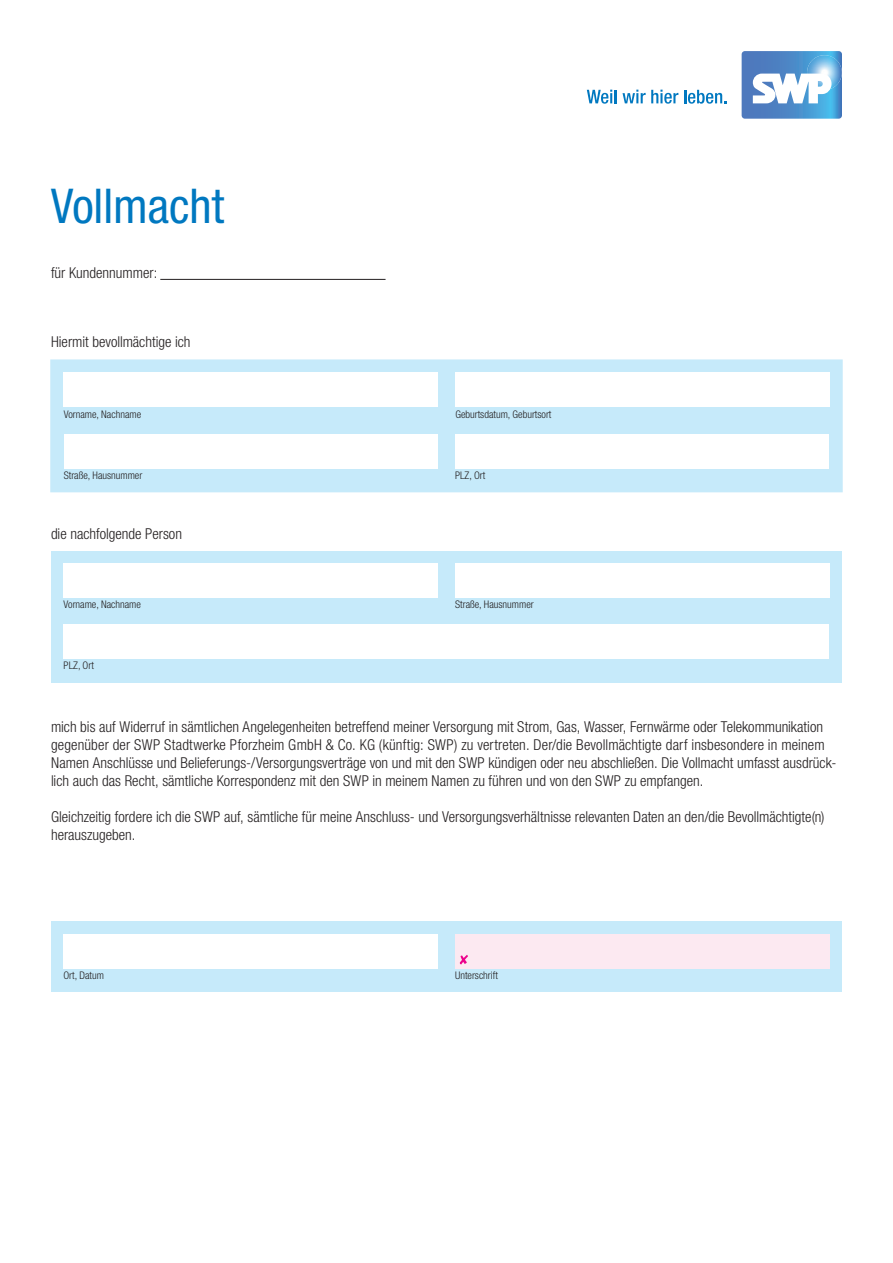
<style>
.page{position:relative;width:893px;height:1263px;background:#fff}
.page>*{position:absolute;margin:0;border:0;box-sizing:border-box;transform-origin:0 0}
.t1{font:condensed 48px "Helvetica Neue LT Pro";color:#0078c0}
.t2{font:300 condensed 15px/18px "Helvetica Neue LT Pro";color:#231f20}
.t3{font:300 condensed 10.5px "Helvetica Neue LT Pro";color:#231f20}
</style>
<div class="page">
<svg style="left:742px;top:51px;width:100px;height:68px"></svg>
<svg style="left:587px;top:90px;width:91px;height:14px"></svg>
<svg style="left:684px;top:90px;width:43px;height:14px"></svg>
<div style="left:50px;top:359px;width:793px;height:133px;background:#c6eafa;border:2px solid #c6eafa"></div>
<div style="left:64px;top:373px;width:374px;height:34px;background:#fff"></div>
<div style="left:64px;top:434px;width:373px;height:34px;background:#fff"></div>
<div style="left:455px;top:434px;width:374px;height:34px;background:#fff"></div>
<hr style="left:160px;top:279px;width:226px;height:1px;background:#231f20">
<div style="left:455px;top:373px;width:375px;height:34px;background:#fff"></div>
<div style="left:51px;top:551px;width:791px;height:131px;background:#c6eafa"></div>
<div style="left:64px;top:563px;width:374px;height:35px;background:#fff"></div>
<div style="left:64px;top:625px;width:765px;height:34px;background:#fff"></div>
<div style="left:455px;top:563px;width:374px;height:35px;background:#fff"></div>
<div style="left:51px;top:922px;width:791px;height:70px;background:#c6eafa"></div>
<div style="left:63px;top:935px;width:375px;height:34px;background:#fff"></div>
<div style="left:455px;top:935px;width:374px;height:34px;background:#fce9f1"></div>
<svg style="left:460px;top:955px;width:8px;height:9px"></svg>
<h1 class="t1" style="left:51px;top:178px;width:175px">Vollmacht</h1>
<p class="t2" style="left:51px;top:264px;width:108px">für Kundennummer:</p>
<p class="t2" style="left:51px;top:333px;width:141px">Hiermit bevollmächtige ich</p>
<p class="t3" style="left:64px;top:408px;width:79px">Vorname, Nachname</p>
<p class="t3" style="left:64px;top:469px;width:80px">Straße, Hausnummer</p>
<p class="t2" style="left:51px;top:525px;width:132px">die nachfolgende Person</p>
<p class="t3" style="left:455px;top:408px;width:98px">Geburtsdatum, Geburtsort</p>
<p class="t3" style="left:455px;top:469px;width:32px">PLZ, Ort</p>
<p class="t3" style="left:64px;top:598px;width:79px">Vorname, Nachname</p>
<p class="t3" style="left:455px;top:598px;width:80px">Straße, Hausnummer</p>
<p class="t3" style="left:64px;top:660px;width:32px">PLZ, Ort</p>
<p class="t2" style="left:51px;top:717px;width:787px">mich bis auf Widerruf in sämtlichen Angelegenheiten betreffend meiner Versorgung mit Strom, Gas, Wasser, Fernwärme oder Telekommunikation gegenüber der SWP Stadtwerke Pforzheim GmbH &amp; Co. KG (künftig: SWP) zu vertreten. Der/die Bevollmächtigte darf insbesondere in meinem Namen Anschlüsse und Belieferungs-/Versorgungsverträge von und mit den SWP kündigen oder neu abschließen. Die Vollmacht umfasst ausdrück&shy;lich auch das Recht, sämtliche Korrespondenz mit den SWP in meinem Namen zu führen und von den SWP zu empfangen.</p>
<p class="t2" style="left:51px;top:807px;width:775px">Gleichzeitig fordere ich die SWP auf, sämtliche für meine Anschluss- und Versorgungsverhältnisse relevanten Daten an den/die Bevollmächtigte(n) herauszugeben.</p>
<p class="t3" style="left:63px;top:969px;width:42px">Ort, Datum</p>
<p class="t3" style="left:455px;top:969px;width:44px">Unterschrift</p>
</div>
